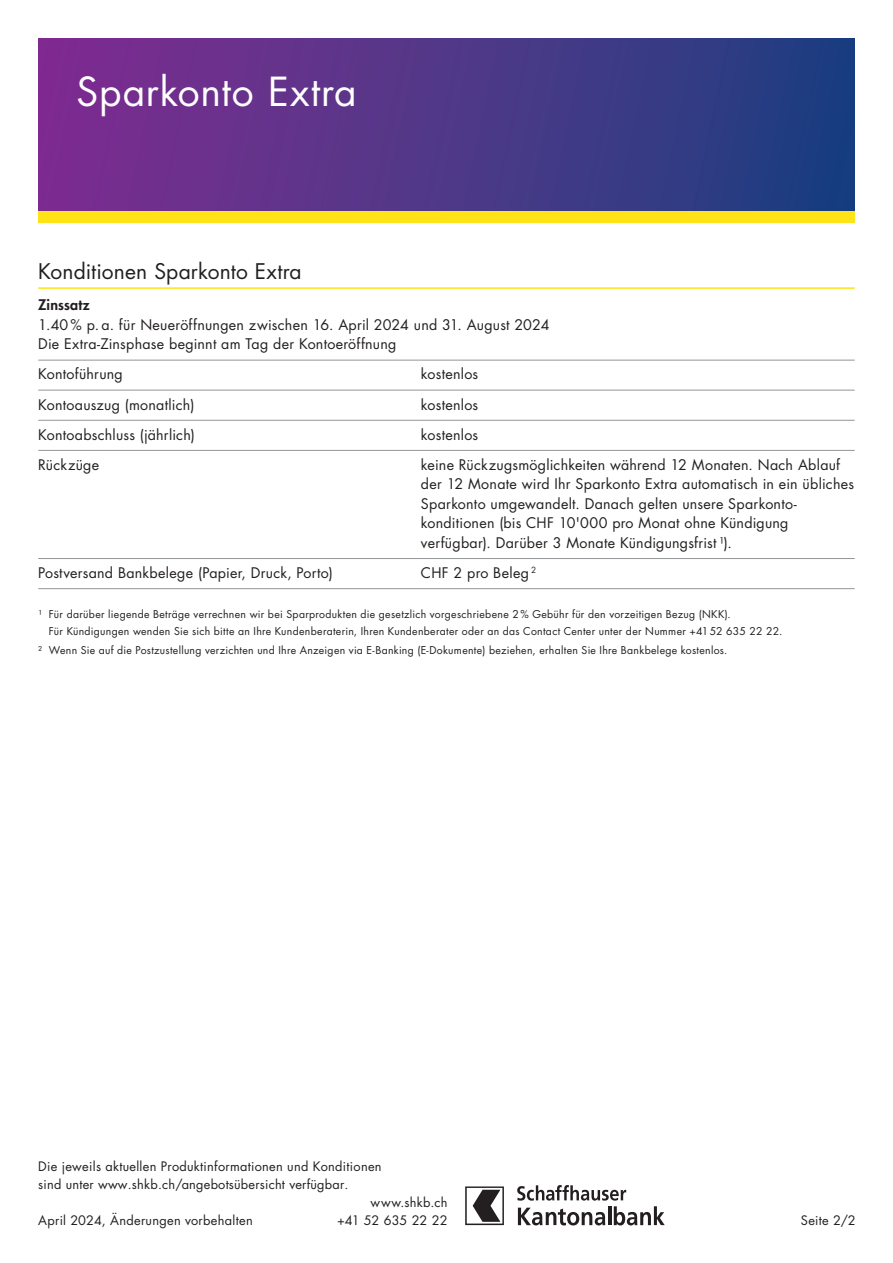
<style>
.page{position:relative;width:893px;height:1263px;background:#fff}
.page>*{position:absolute;margin:0;border:0;box-sizing:border-box;transform-origin:0 0}
._01_Titel{font:39px "Futura Std";letter-spacing:.02em;color:#fff}
._02_Privatkunden_Untertitel{font:21px "Futura Std";letter-spacing:.01em;color:#231f20}
._03_Privatkunden_GS_Einzug_01_Linie{font:14.25px/19.5px "Futura Std";letter-spacing:.02em;color:#231f20}
._02_Privatkunden_Zwischentitel{font:800 14.25px "Futura Std";letter-spacing:.01em;color:#231f20}
.t1{font:12.75px/18px "Futura Std";letter-spacing:.025em;color:#231f20}
.t2{font:12.75px "Futura Std";letter-spacing:.005em;color:#231f20}
._02_Privatkunden_Zwischentitel-2{font:10.5px/16.5px "Futura Std";letter-spacing:.03em;color:#231f20}
</style>
<div class="page">
<div style="left:38px;top:210px;width:817px;height:13px;background:#ffe317"></div>
<hr style="left:608px;top:1206px;width:3px;height:19px;background:#231f20">
<svg style="left:614px;top:1206px;width:51px;height:19px"></svg>
<svg style="left:465px;top:1186px;width:39px;height:39px"></svg>
<svg style="left:518px;top:1207px;width:87px;height:18px"></svg>
<svg style="left:517px;top:1185px;width:109px;height:15px"></svg>
<hr style="left:38px;top:287px;width:817px;height:2px;background:#ffe317">
<hr style="left:38px;top:360px;width:817px;height:1px;background:#939598">
<hr style="left:38px;top:390px;width:817px;height:1px;background:#939598">
<hr style="left:38px;top:420px;width:817px;height:1px;background:#939598">
<hr style="left:38px;top:450px;width:817px;height:1px;background:#939598">
<hr style="left:38px;top:558px;width:817px;height:1px;background:#939598">
<hr style="left:38px;top:588px;width:817px;height:1px;background:#939598">
<div style="left:38px;top:38px;width:817px;height:172px;background:linear-gradient(to right,#812d90,#1b4080)"></div>
<p class="_01_Titel" style="left:77px;top:67px;width:282px">Sparkonto Extra</p>
<p class="_02_Privatkunden_Untertitel" style="left:38px;top:258px;width:265px">Konditionen Sparkonto Extra</p>
<p class="_02_Privatkunden_Zwischentitel" style="left:38px;top:296px;width:53px">Zinssatz</p>
<p class="_03_Privatkunden_GS_Einzug_01_Linie" style="left:38px;top:315px;width:513px">1.40% p. a. für Neueröffnungen zwischen 16. April 2024 und 31. August 2024<br>Die Extra-Zinsphase beginnt am Tag der Kontoeröffnung</p>
<p class="_03_Privatkunden_GS_Einzug_01_Linie" style="left:38px;top:364px;width:86px">Kontoführung</p>
<p class="_03_Privatkunden_GS_Einzug_01_Linie" style="left:421px;top:364px;width:59px">kostenlos</p>
<p class="_03_Privatkunden_GS_Einzug_01_Linie" style="left:38px;top:395px;width:158px">Kontoauszug (monatlich)</p>
<p class="_03_Privatkunden_GS_Einzug_01_Linie" style="left:421px;top:395px;width:59px">kostenlos</p>
<p class="_03_Privatkunden_GS_Einzug_01_Linie" style="left:38px;top:425px;width:158px">Kontoabschluss (jährlich)</p>
<p class="_03_Privatkunden_GS_Einzug_01_Linie" style="left:421px;top:425px;width:59px">kostenlos</p>
<p class="_03_Privatkunden_GS_Einzug_01_Linie" style="left:38px;top:455px;width:62px">Rückzüge</p>
<p class="_03_Privatkunden_GS_Einzug_01_Linie" style="left:421px;top:455px;width:435px">keine Rückzugsmöglichkeiten während 12 Monaten. Nach Ablauf der 12 Monate wird Ihr Sparkonto Extra automatisch in ein übliches Sparkonto umgewandelt. Danach gelten unsere Sparkonto&shy;konditionen (bis CHF 10'000 pro Monat ohne Kündigung verfügbar). Darüber 3 Monate Kündigungsfrist¹).</p>
<p class="_03_Privatkunden_GS_Einzug_01_Linie" style="left:38px;top:563px;width:296px">Postversand Bankbelege (Papier, Druck, Porto)</p>
<p class="_03_Privatkunden_GS_Einzug_01_Linie" style="left:421px;top:563px;width:117px">CHF 2 pro Beleg <sup>2</sup></p>
<p class="_02_Privatkunden_Zwischentitel-2" style="left:49px;top:606px;width:735px;text-indent:-11px">¹ Für darüber liegende Beträge verrechnen wir bei Sparprodukten die gesetzlich vorgeschriebene 2% Gebühr für den vorzeitigen Bezug (NKK).<br>Für Kündigungen wenden Sie sich bitte an Ihre Kundenberaterin, Ihren Kundenberater oder an das Contact Center unter der Nummer +41 52 635 22 22.</p>
<p class="_02_Privatkunden_Zwischentitel-2" style="left:38px;top:642px;width:691px">² Wenn Sie auf die Postzustellung verzichten und Ihre Anzeigen via E-Banking (E-Dokumente) beziehen, erhalten Sie Ihre Bankbelege kostenlos.</p>
<p class="t1" style="left:38px;top:1157px;width:345px">Die jeweils aktuellen Produktinformationen und Konditionen sind unter www.shkb.ch/angebotsübersicht verfügbar.</p>
<p class="t1" style="left:371px;top:1193px;width:78px">www.shkb.ch</p>
<p class="t1" style="left:38px;top:1211px;width:216px">April 2024, Änderungen vorbehalten</p>
<p class="t2" style="left:337px;top:1212px;width:112px">+41 52 635 22 22</p>
<p class="t1" style="left:801px;top:1211px;width:56px">Seite 2/2</p>
</div>
